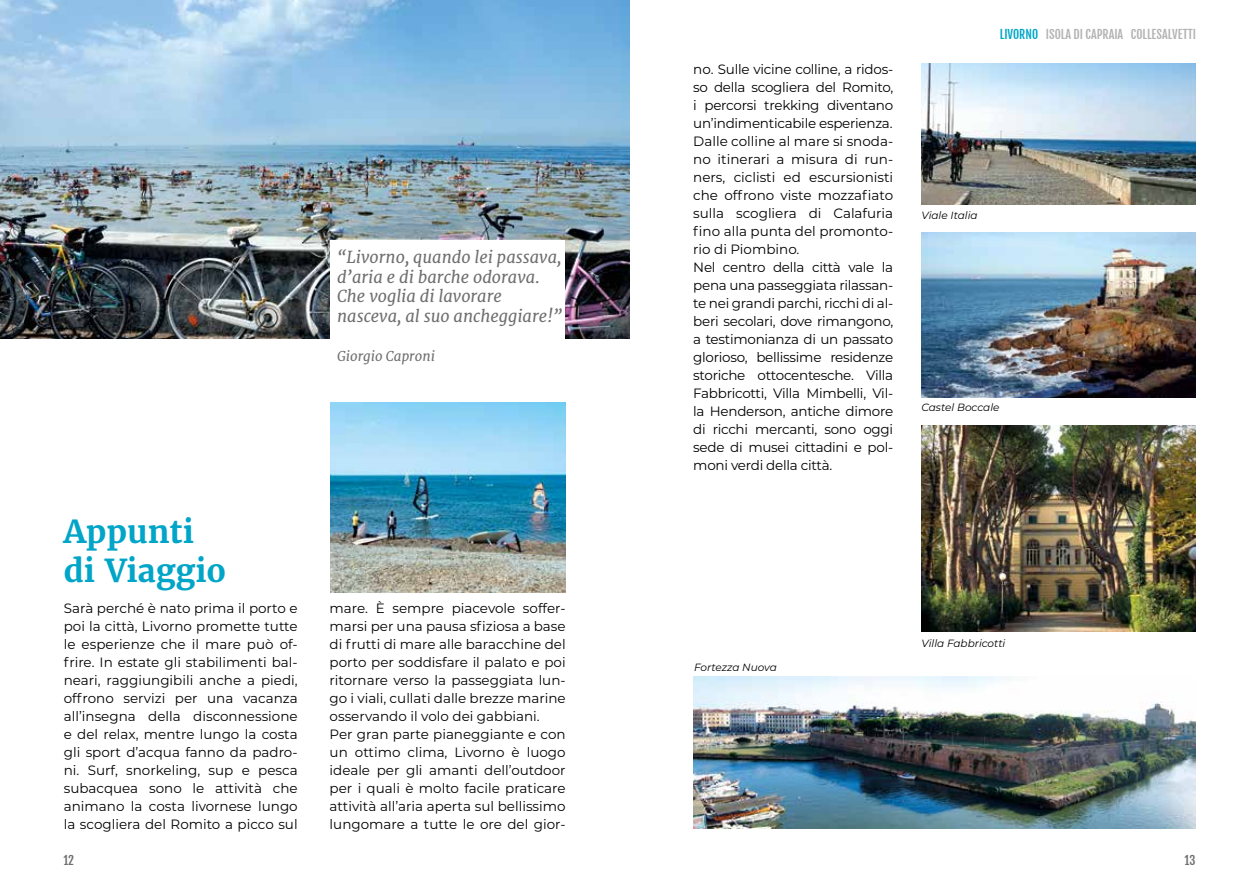
<style>
.page{position:relative;width:1259px;height:893px;background:#fff}
.page>*{position:absolute;margin:0;border:0;box-sizing:border-box;transform-origin:0 0}
.t1{font:700 31.5px/39px "Merriweather";color:#00a5c8}
.t2{font:italic 16.5px/19.5px "Merriweather";color:#706f6f}
.t3{font:13.5px/18px "Montserrat";letter-spacing:-.01em;color:#000}
.t4{font:italic 13.5px "Merriweather";color:#706f6f}
.t5{font:12px "Fjalla One";color:#b3b2b2}
.t6{font:12px "Fjalla One";color:#706f6f}
.t7{font:italic 10.5px "Montserrat";color:#000}
.s1{color:#00a5c8}
</style>
<div class="page">
<img style="left:0;top:0;width:629px;height:338px">
<div style="left:330px;top:240px;width:234px;height:105px;background:#fff"></div>
<img style="left:921px;top:64px;width:274px;height:140px">
<img style="left:921px;top:425px;width:274px;height:206px">
<img style="left:921px;top:232px;width:274px;height:165px">
<img style="left:693px;top:677px;width:502px;height:152px">
<img style="left:330px;top:402px;width:236px;height:190px">
<p class="t2" style="left:337px;top:248px;width:227px">“Livorno, quando lei passava, d’aria e di barche odorava.<br>Che voglia di lavorare nasceva, al suo ancheggiare!”</p>
<p class="t4" style="left:337px;top:347px;width:99px">Giorgio Caproni</p>
<h1 class="t1" style="left:64px;top:512px;width:163px">Appunti di Viaggio</h1>
<p class="t3" style="left:64px;top:598px;width:235px;text-align:justify">Sarà perché è nato prima il porto e poi la città, Livorno promette tutte le esperienze che il mare può of&shy;frire. In estate gli stabilimenti bal&shy;neari, raggiungibili anche a piedi, offrono servizi per una vacanza all’insegna della disconnessione e del relax, mentre lungo la costa gli sport d’acqua fanno da padro&shy;ni. Surf, snorkeling, sup e pesca subacquea sono le attività che animano la costa livornese lungo la scogliera del Romito a picco sul</p>
<p class="t3" style="left:330px;top:598px;width:238px">mare. È sempre piacevole soffer&shy;marsi per una pausa sfiziosa a base di frutti di mare alle baracchine del porto per soddisfare il palato e poi ritornare verso la passeggiata lun&shy;go i viali, cullati dalle brezze marine osservando il volo dei gabbiani.<br>Per gran parte pianeggiante e con un ottimo clima, Livorno è luogo ideale per gli amanti dell’outdoor per i quali è molto facile praticare attività all’aria aperta sul bellissimo lungomare a tutte le ore del gior-</p>
<p class="t3" style="left:693px;top:60px;width:201px">no. Sulle vicine colline, a ridos&shy;so della scogliera del Romito, i percorsi trekking diventano un’indimenticabile esperienza.<br>Dalle colline al mare si snoda&shy;no itinerari a misura di run&shy;ners, ciclisti ed escursionisti che offrono viste mozzafiato sulla scogliera di Calafuria fino alla punta del promonto&shy;rio di Piombino.<br>Nel centro della città vale la pena una passeggiata rilassan&shy;te nei grandi parchi, ricchi di al&shy;beri secolari, dove rimangono, a testimonianza di un passato glorioso, bellissime residenze storiche ottocentesche. Villa<br>Fabbricotti, Villa Mimbelli, Vil&shy;la Henderson, antiche dimore di ricchi mercanti, sono oggi sede di musei cittadini e pol&shy;moni verdi della città.</p>
<p class="t5" style="left:999px;top:26px;width:198px"><span class="s1">LIVORNO</span> ISOLA DI CAPRAIA COLLESALVETTI</p>
<p class="t7" style="left:921px;top:208px;width:58px">Viale Italia</p>
<p class="t7" style="left:921px;top:400px;width:79px">Castel Boccale</p>
<p class="t7" style="left:694px;top:660px;width:84px">Fortezza Nuova</p>
<p class="t7" style="left:921px;top:636px;width:85px">Villa Fabbricotti</p>
<p class="t6" style="left:63px;top:853px;width:12px">12</p>
<p class="t6" style="left:1184px;top:853px;width:12px">13</p>
</div>
